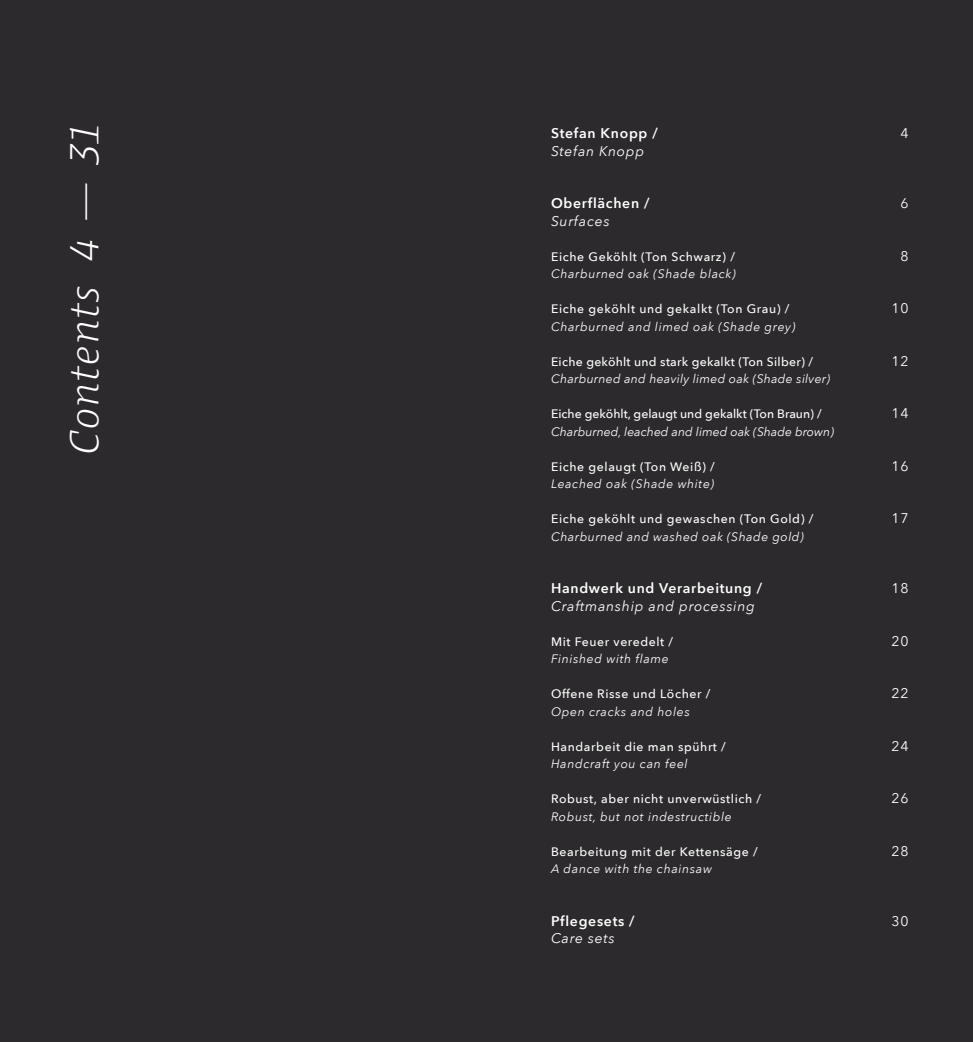
<style>
.page{position:relative;width:973px;height:1042px;background:#fff}
.page>*{position:absolute;margin:0;border:0;box-sizing:border-box;transform-origin:0 0}
.t1{font:italic 300 42px "Harrison Serif Pro";letter-spacing:.05em;color:#fff}
.t2{font:600 14px "Avenir Next";letter-spacing:.05em;color:#fff}
.t3{font:italic 14px "Avenir Next";letter-spacing:.05em;color:#fff}
.t4{font:14px "Avenir Next";letter-spacing:.05em;color:#fff}
.t5{font:500 12.25px "Avenir Next";letter-spacing:.05em;color:#fff}
.t6{font:italic 12.25px "Avenir Next";letter-spacing:.05em;color:#fff}
.t7{font:italic 12.25px "Avenir Next";letter-spacing:.02em;color:#fff}
.t8{font:500 12.25px "Avenir Next";color:#fff}
.t9{font:italic 12.25px "Avenir Next";color:#fff}
.t10{font:500 12.25px "Avenir Next";letter-spacing:.02em;color:#fff}
</style>
<div class="page">
<div style="left:0;top:0;width:972px;height:1042px;background:#2c2a2c"></div>
<h1 class="t1" style="left:53px;top:454px;width:333px;rotate:-90deg">Contents 4 — 31</h1>
<p class="t2" style="left:551px;top:121px;width:108px">Stefan Knopp /</p>
<p class="t3" style="left:551px;top:139px;width:95px">Stefan Knopp</p>
<p class="t2" style="left:551px;top:191px;width:100px">Oberflächen /</p>
<p class="t3" style="left:551px;top:209px;width:60px">Surfaces</p>
<p class="t5" style="left:551px;top:246px;width:185px">Eiche Geköhlt (Ton Schwarz) /</p>
<p class="t6" style="left:551px;top:263px;width:186px">Charburned oak (Shade black)</p>
<p class="t5" style="left:551px;top:298px;width:240px">Eiche geköhlt und gekalkt (Ton Grau) /</p>
<p class="t6" style="left:551px;top:316px;width:246px">Charburned and limed oak (Shade grey)</p>
<p class="t10" style="left:551px;top:351px;width:263px">Eiche geköhlt und stark gekalkt (Ton Silber) /</p>
<p class="t7" style="left:551px;top:368px;width:280px">Charburned and heavily limed oak (Shade silver)</p>
<p class="t8" style="left:551px;top:403px;width:272px">Eiche geköhlt, gelaugt und gekalkt (Ton Braun) /</p>
<p class="t9" style="left:551px;top:421px;width:284px">Charburned, leached and limed oak (Shade brown)</p>
<p class="t5" style="left:551px;top:456px;width:165px">Eiche gelaugt (Ton Weiß) /</p>
<p class="t6" style="left:551px;top:473px;width:165px">Leached oak (Shade white)</p>
<p class="t5" style="left:551px;top:508px;width:264px">Eiche geköhlt und gewaschen (Ton Gold) /</p>
<p class="t6" style="left:551px;top:526px;width:254px">Charburned and washed oak (Shade gold)</p>
<p class="t2" style="left:551px;top:576px;width:213px">Handwerk und Verarbeitung /</p>
<p class="t3" style="left:551px;top:594px;width:205px">Craftmanship and processing</p>
<p class="t5" style="left:551px;top:631px;width:124px">Mit Feuer veredelt /</p>
<p class="t6" style="left:551px;top:648px;width:119px">Finished with flame</p>
<p class="t5" style="left:551px;top:683px;width:161px">Offene Risse und Löcher /</p>
<p class="t6" style="left:551px;top:701px;width:140px">Open cracks and holes</p>
<p class="t5" style="left:551px;top:736px;width:176px">Handarbeit die man spührt /</p>
<p class="t6" style="left:551px;top:753px;width:138px">Handcraft you can feel</p>
<p class="t5" style="left:551px;top:788px;width:212px">Robust, aber nicht unverwüstlich /</p>
<p class="t6" style="left:551px;top:806px;width:182px">Robust, but not indestructible</p>
<p class="t5" style="left:551px;top:841px;width:208px">Bearbeitung mit der Kettensäge /</p>
<p class="t6" style="left:551px;top:858px;width:162px">A dance with the chainsaw</p>
<p class="t2" style="left:551px;top:909px;width:85px">Pflegesets /</p>
<p class="t3" style="left:551px;top:926px;width:65px">Care sets</p>
<p class="t4" style="left:900px;top:121px;width:10px">4</p>
<p class="t4" style="left:900px;top:191px;width:10px">6</p>
<p class="t4" style="left:900px;top:244px;width:10px">8</p>
<p class="t4" style="left:891px;top:296px;width:18px">10</p>
<p class="t4" style="left:891px;top:349px;width:18px">12</p>
<p class="t4" style="left:891px;top:401px;width:18px">14</p>
<p class="t4" style="left:891px;top:454px;width:18px">16</p>
<p class="t4" style="left:891px;top:506px;width:18px">17</p>
<p class="t4" style="left:891px;top:576px;width:18px">18</p>
<p class="t4" style="left:891px;top:629px;width:18px">20</p>
<p class="t4" style="left:891px;top:681px;width:18px">22</p>
<p class="t4" style="left:891px;top:734px;width:18px">24</p>
<p class="t4" style="left:891px;top:786px;width:18px">26</p>
<p class="t4" style="left:891px;top:839px;width:18px">28</p>
<p class="t4" style="left:891px;top:909px;width:18px">30</p>
</div>
